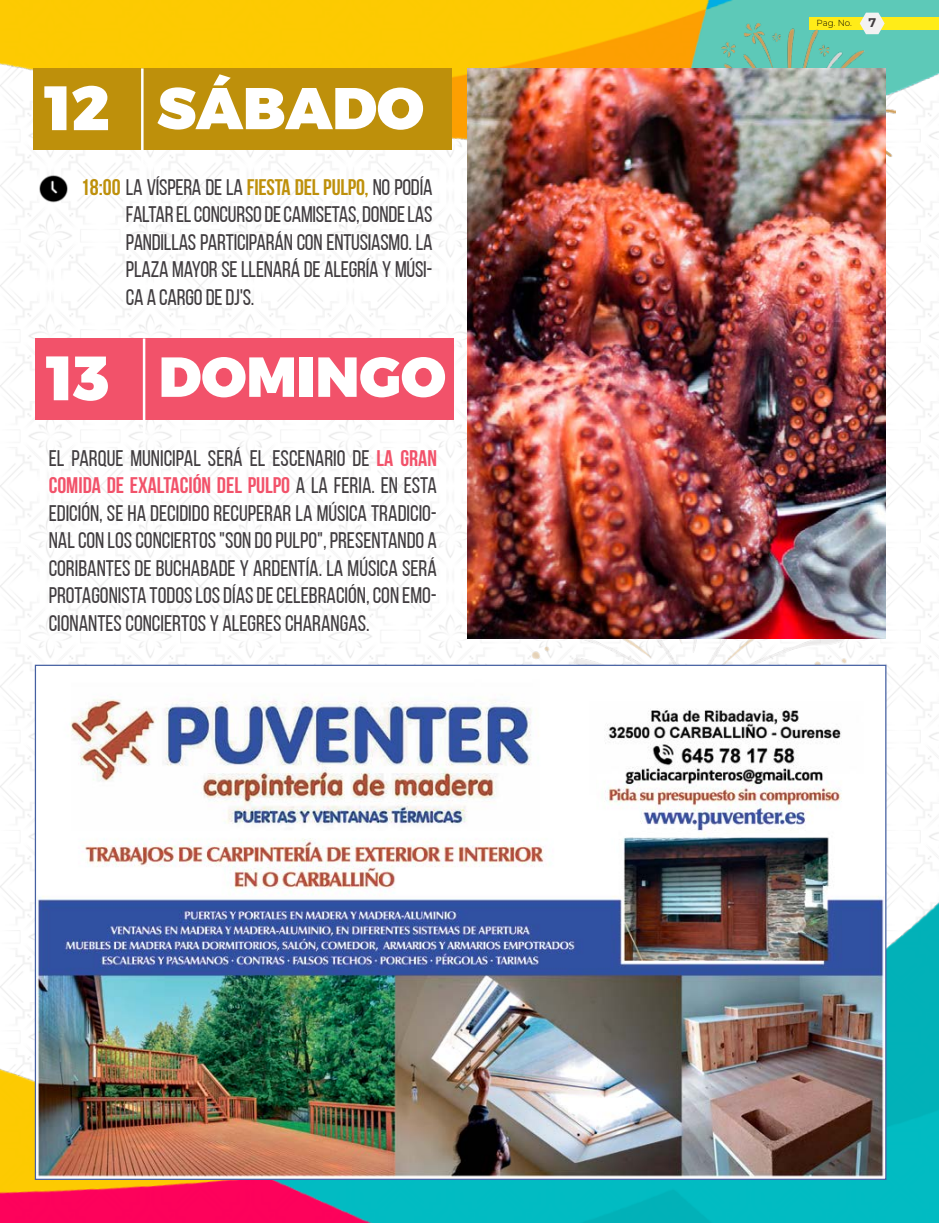
<style>
.page{position:relative;width:939px;height:1223px;background:#fff}
.page>*{position:absolute;margin:0;border:0;box-sizing:border-box;transform-origin:0 0}
.t1{font:900 58.75px "Montserrat";color:#fff}
.t2{font:900 56.25px "Montserrat";color:#fff}
.t3{font:22.5px/27.5px "Bebas Neue";letter-spacing:-.005em;color:#413d40;text-align:justify}
.t4{font:700 12.5px "Montserrat";color:#413d40}
.t5{font:300 8.75px "Montserrat";color:#000}
.s1{font-size:62.5px}
.s2{font-weight:700;color:#be900b}
.s3{font-weight:700;color:#f2526a}
</style>
<div class="page">
<img style="left:0;top:221px;width:939px;height:490px">
<img style="left:0;top:0;width:939px;height:221px">
<div style="left:809px;top:18px;width:130px;height:12px;background:#ffec18"></div>
<svg style="left:860px;top:13px;width:25px;height:11px"></svg>
<img style="left:0;top:711px;width:939px;height:511px">
<img style="left:481px;top:639px;width:405px;height:25px">
<img style="left:667px;top:24px;width:228px;height:203px">
<div style="left:35px;top:338px;width:419px;height:82px;background:#f2526a"></div>
<hr style="left:143px;top:338px;width:2px;height:103px;background:#fff">
<img style="left:468px;top:68px;width:418px;height:571px">
<div style="left:34px;top:68px;width:418px;height:82px;background:#be900b"></div>
<hr style="left:141px;top:68px;width:3px;height:103px;background:#fff">
<img style="left:38px;top:173px;width:32px;height:31px">
<img style="left:37px;top:666px;width:847px;height:511px">
<h1 class="t1" style="left:44px;top:71px;width:381px"><span class="s1">12</span> SÁBADO</h1>
<p class="t3" style="left:126px;top:173px;width:308px;text-indent:-45px"><span class="s2">18:00</span> LA VÍSPERA DE LA <span class="s2">FIESTA DEL PULPO,</span> NO PODÍA FALTAR EL CONCURSO DE CAMISETAS, DONDE LAS PANDILLAS PARTICIPARÁN CON ENTUSIASMO. LA PLAZA MAYOR SE LLENARÁ DE ALEGRÍA Y MÚSI-CA A CARGO DE DJ'S.</p>
<h2 class="t2" style="left:46px;top:342px;width:401px"><span class="s1">13</span> DOMINGO</h2>
<p class="t3" style="left:49px;top:444px;width:390px">EL PARQUE MUNICIPAL SERÁ EL ESCENARIO DE <span class="s3">LA GRAN COMIDA DE EXALTACIÓN DEL PULPO</span> A LA FERIA. EN ESTA EDICIÓN, SE HA DECIDIDO RECUPERAR LA MÚSICA TRADICIO-NAL CON LOS CONCIERTOS "SON DO PULPO", PRESENTANDO A CORIBANTES DE BUCHABADE Y ARDENTÍA. LA MÚSICA SERÁ PROTAGONISTA TODOS LOS DÍAS DE CELEBRACIÓN, CON EMO-CIONANTES CONCIERTOS Y ALEGRES CHARANGAS.</p>
<p class="t5" style="left:817px;top:17px;width:37px">Pag. No.</p>
<p class="t4" style="left:869px;top:14px;width:9px">7</p>
</div>
